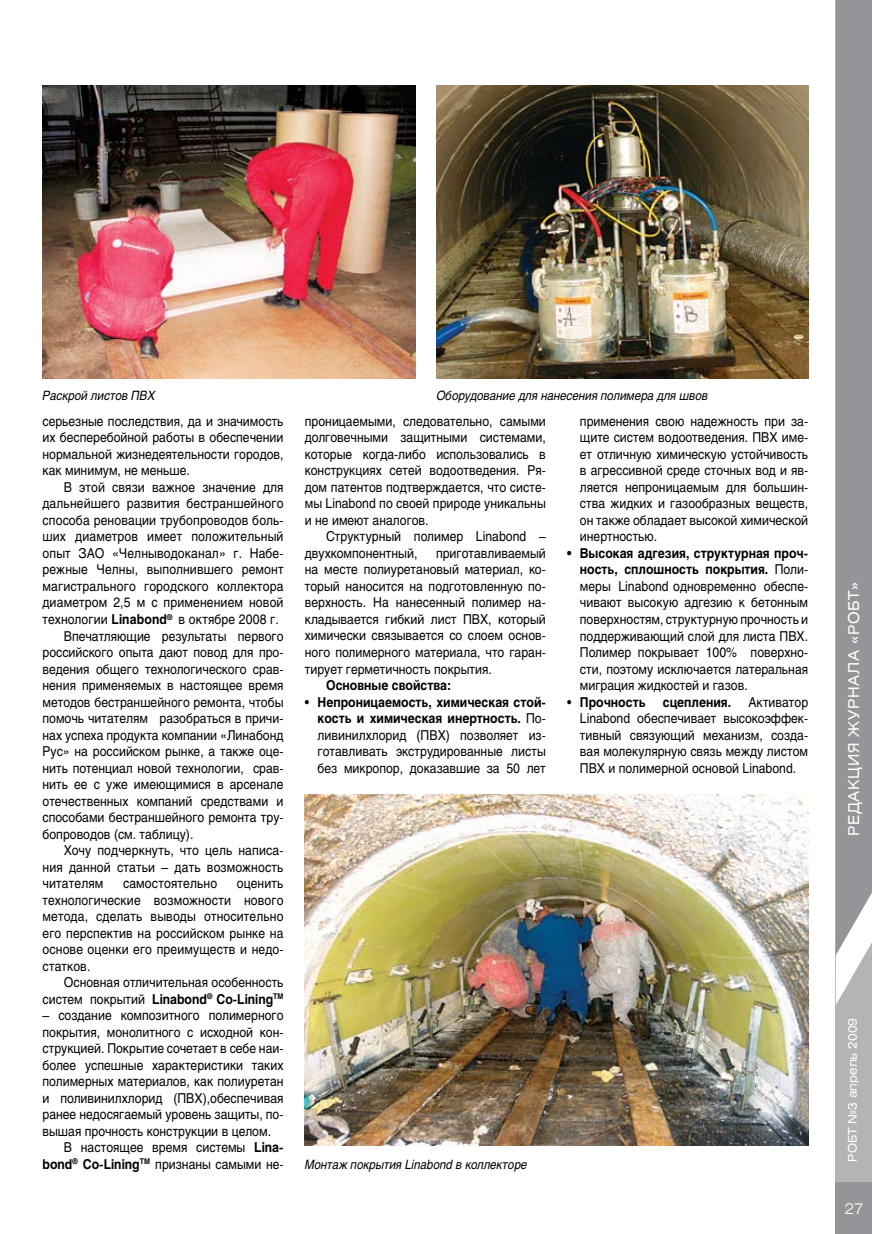
<style>
.page{position:relative;width:872px;height:1234px;background:#fff}
.page>*{position:absolute;margin:0;border:0;box-sizing:border-box;transform-origin:0 0}
.t1{font:15px "Helios Ext";letter-spacing:.05em;color:#fff;scale:.95 1}
.t2{font:300 15px "Helios Ext";color:#fff;scale:.95 1}
.t3{font:13.5px/16.5px "Helios";color:#000;text-align:justify;scale:.9 1}
.t4{font:700 13.5px "Helios";color:#000;scale:.9 1}
.t5{font:italic 12.75px "Helios";color:#000;scale:.9 1}
.t6{font:12px "Helios Ext";color:#fff;scale:.95 1}
.s1{font-weight:700}
.s2{font-weight:400}
</style>
<div class="page">
<div style="left:836px;top:0;width:36px;height:1233px;background:#b2b4b6"></div>
<div style="left:836px;top:1182px;width:36px;height:51px;background:#939598"></div>
<svg style="left:836px;top:0;width:36px;height:1004px;background:#999a9d"></svg>
<img style="left:436px;top:85px;width:372px;height:293px">
<img style="left:43px;top:85px;width:372px;height:293px">
<img style="left:305px;top:794px;width:503px;height:350px">
<p class="t5" style="left:43px;top:388px;width:127px">Раскрой листов ПВХ</p>
<p class="t5" style="left:436px;top:388px;width:303px">Оборудование для нанесения полимера для швов</p>
<p class="t3" style="left:43px;top:412px;width:269px">серьезные последствия, да и значимость их бесперебойной работы в обеспечении нормальной жизнедеятельности городов, как минимум, не меньше.</p>
<p class="t3" style="left:64px;top:478px;width:246px">В этой связи важное значение для</p>
<p class="t3" style="left:43px;top:495px;width:269px">дальнейшего развития бестраншейного</p>
<p class="t3" style="left:43px;top:511px;width:269px">способа реновации трубопроводов боль-</p>
<p class="t3" style="left:43px;top:528px;width:269px">ших диаметров имеет положительный</p>
<p class="t3" style="left:43px;top:544px;width:269px">опыт ЗАО «Челныводоканал» г. Набе-</p>
<p class="t3" style="left:43px;top:561px;width:269px">режные Челны, выполнившего ремонт</p>
<p class="t3" style="left:43px;top:577px;width:269px">магистрального городского коллектора</p>
<p class="t3" style="left:43px;top:594px;width:269px">диаметром 2,5 м с применением новой</p>
<p class="t3" style="left:43px;top:610px;width:264px">технологии <span class="s1">Linabond</span><sup>®</sup> в октябре 2008 г.</p>
<p class="t3" style="left:64px;top:627px;width:246px">Впечатляющие результаты первого</p>
<p class="t3" style="left:43px;top:643px;width:269px">российского опыта дают повод для про-</p>
<p class="t3" style="left:43px;top:660px;width:269px">ведения общего технологического срав-</p>
<p class="t3" style="left:43px;top:676px;width:269px">нения применяемых в настоящее время</p>
<p class="t3" style="left:43px;top:693px;width:269px">методов бестраншейного ремонта, чтобы</p>
<p class="t3" style="left:43px;top:709px;width:269px">помочь читателям разобраться в причи-</p>
<p class="t3" style="left:43px;top:726px;width:269px">нах успеха продукта компании «Линабонд</p>
<p class="t3" style="left:43px;top:742px;width:269px">Рус» на российском рынке, а также оце-</p>
<p class="t3" style="left:43px;top:759px;width:269px">нить потенциал новой технологии, срав-</p>
<p class="t3" style="left:43px;top:775px;width:269px">нить ее с уже имеющимися в арсенале</p>
<p class="t3" style="left:43px;top:792px;width:269px">отечественных компаний средствами и</p>
<p class="t3" style="left:43px;top:808px;width:269px">способами бестраншейного ремонта тру-</p>
<p class="t3" style="left:43px;top:825px;width:169px">бопроводов (см. таблицу).</p>
<p class="t3" style="left:64px;top:841px;width:246px">Хочу подчеркнуть, что цель написа-</p>
<p class="t3" style="left:43px;top:858px;width:269px">ния данной статьи – дать возможность</p>
<p class="t3" style="left:43px;top:874px;width:69px">читателям</p>
<p class="t3" style="left:123px;top:874px;width:106px">самостоятельно</p>
<p class="t3" style="left:43px;top:874px;width:269px;text-indent:194px">оценить технологические возможности нового метода, сделать выводы относительно его перспектив на российском рынке на основе оценки его преимуществ и недо&shy;статков.</p>
<p class="t3" style="left:43px;top:973px;width:269px;text-align:right">Основная отличительная особенность систем покрытий <span class="s1">Linabond</span><sup>®</sup> <span class="s1">Co-Lining</span><sup>TM</sup></p>
<p class="t3" style="left:43px;top:1006px;width:269px">– создание композитного полимерного</p>
<p class="t3" style="left:43px;top:1023px;width:269px">покрытия, монолитного с исходной кон-</p>
<p class="t3" style="left:43px;top:1039px;width:269px">струкцией. Покрытие сочетает в себе наи-</p>
<p class="t3" style="left:43px;top:1056px;width:269px">более успешные характеристики таких</p>
<p class="t3" style="left:43px;top:1072px;width:269px">полимерных материалов, как полиуретан</p>
<p class="t3" style="left:43px;top:1089px;width:269px">и поливинилхлорид (ПВХ),обеспечивая</p>
<p class="t3" style="left:43px;top:1105px;width:269px">ранее недосягаемый уровень защиты, по-</p>
<p class="t3" style="left:43px;top:1122px;width:255px">вышая прочность конструкции в целом.</p>
<p class="t3" style="left:64px;top:1138px;width:246px">В настоящее время системы <span class="s1">Lina-</span></p>
<p class="t3" style="left:43px;top:1155px;width:269px"><span class="s1">bond</span><sup>®</sup> <span class="s1">Co-Lining</span><sup>TM</sup> признаны самыми не-</p>
<p class="t3" style="left:305px;top:412px;width:269px">проницаемыми, следовательно, самыми долговечными защитными системами, которые когда-либо использовались в конструкциях сетей водоотведения. Ря&shy;дом патентов подтверждается, что систе&shy;мы Linabond по своей природе уникальны и не имеют аналогов.</p>
<p class="t3" style="left:305px;top:528px;width:269px;text-indent:21px">Структурный полимер Linabond – двухкомпонентный,</p>
<p class="t3" style="left:305px;top:544px;width:269px;text-indent:131px">приготавливаемый на месте полиуретановый материал, ко&shy;торый наносится на подготовленную по&shy;верхность. На нанесенный полимер на&shy;кладывается гибкий лист ПВХ, который химически связывается со слоем основ&shy;ного полимерного материала, что гаран&shy;тирует герметичность покрытия.</p>
<p class="t4" style="left:326px;top:677px;width:141px">Основные свойства:</p>
<p class="t3" style="left:317px;top:693px;width:255px;text-indent:-13px">• <span class="s1">Непроницаемость, химическая стой&shy;кость и химическая инертность.</span> По&shy;ливинилхлорид (ПВХ) позволяет из&shy;готавливать экструдированные листы без микропор, доказавшие за 50 лет</p>
<p class="t3" style="left:580px;top:412px;width:255px">применения свою надежность при за&shy;щите систем водоотведения. ПВХ име&shy;ет отличную химическую устойчивость в агрессивной среде сточных вод и яв&shy;ляется непроницаемым для большин&shy;ства жидких и газообразных веществ, он также обладает высокой химической инертностью.</p>
<p class="t3" style="left:580px;top:544px;width:255px;text-indent:-13px"><span class="s1">• Высокая адгезия, структурная проч&shy;ность, сплошность покрытия.</span> Поли&shy;меры Linabond одновременно обеспе&shy;чивают высокую адгезию к бетонным поверхностям, структурную прочность и поддерживающий слой для листа ПВХ.<br>Полимер покрывает 100% поверхно&shy;сти, поэтому исключается латеральная миграция жидкостей и газов.</p>
<p class="t4" style="left:567px;top:693px;width:89px"><span class="s2">•</span> Прочность</p>
<p class="t4" style="left:663px;top:693px;width:77px">сцепления.</p>
<p class="t3" style="left:580px;top:693px;width:255px;text-indent:168px">Активатор Linabond обеспечивает высокоэффек&shy;тивный связующий механизм, созда&shy;вая молекулярную связь между листом ПВХ и полимерной основой Linabond.</p>
<p class="t5" style="left:305px;top:1156px;width:248px">Монтаж покрытия Linabond в коллекторе</p>
<p class="t1" style="left:844px;top:836px;width:269px;rotate:-90deg">РЕДАКЦИЯ ЖУРНАЛА «РОБТ»</p>
<p class="t6" style="left:845px;top:1161px;width:153px;rotate:-90deg">РОБТ №3 апрель 2009</p>
<p class="t2" style="left:845px;top:1198px;width:21px">27</p>
</div>
